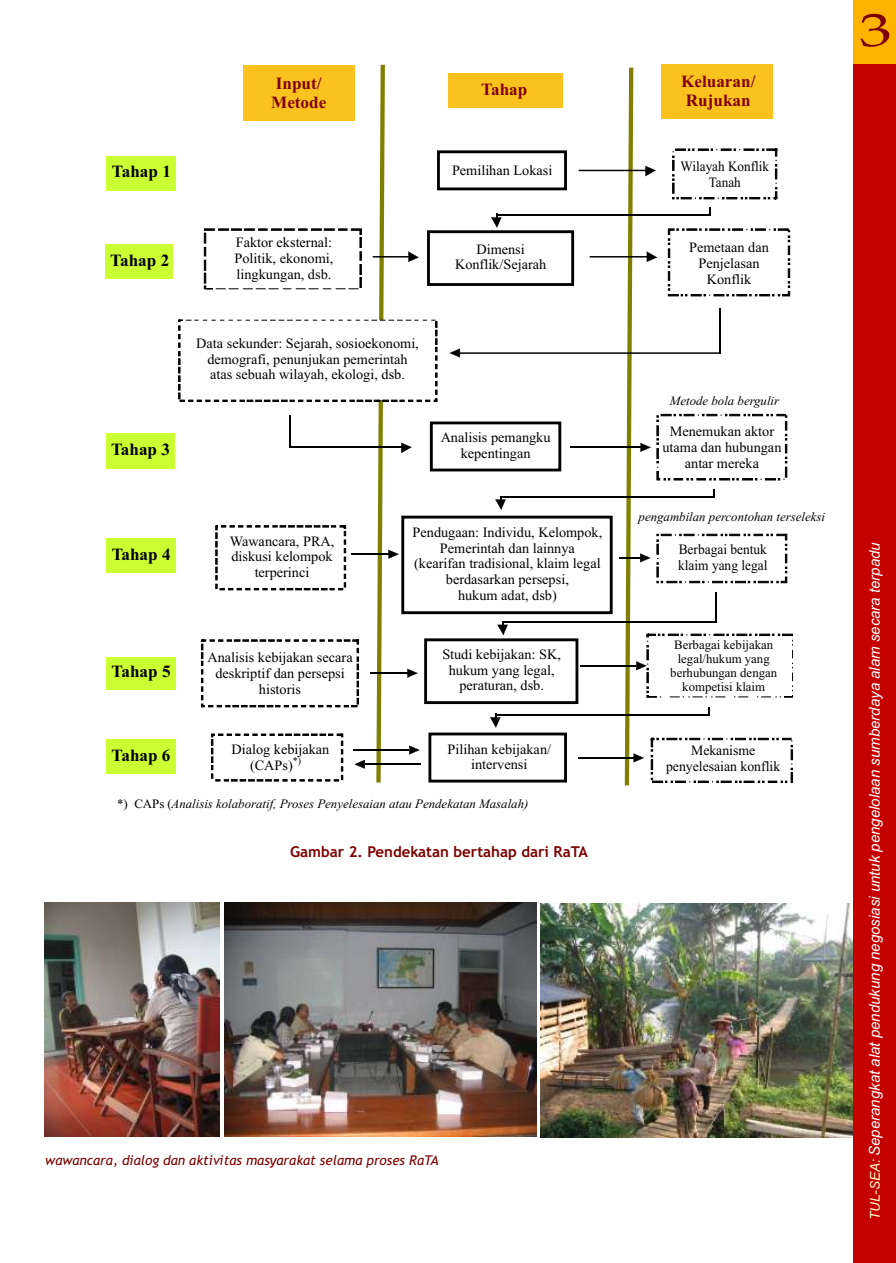
<style>
.page{position:relative;width:896px;height:1263px;background:#fff}
.page>*{position:absolute;margin:0;border:0;box-sizing:border-box;transform-origin:0 0}
.t1{font:46.2px "Book Antiqua";color:#7d0000;scale:1.4 1}
.t2{font:700 17.1px "Times New Roman";color:#000}
.t3{font:700 17.1px/18.9px "Times New Roman";color:#800000}
.t4{font:italic 15px "Arial";color:#fff}
.t5{font:700 15px "Trebuchet MS";color:#7d0000}
.t6{font:14.25px/15.8px "Times New Roman";color:#000;text-align:center}
.t7{font:14.25px/15.8px "Times New Roman";color:#000;scale:.94 1}
.t8{font:14.25px/15.8px "Times New Roman";color:#000;text-align:center;scale:.96 1}
.t9{font:14.25px/15.8px "Times New Roman";color:#000;text-align:center;scale:.92 1}
.t10{font:italic 13.5px "Trebuchet MS";color:#7d0000}
.t11{font:italic 12.9px "Times New Roman";color:#000}
.t12{font:12.75px/14.1px "Times New Roman";color:#000;text-align:center}
.s1{font-style:normal}
.s2{font-size:13.5px;color:#ffc}
</style>
<div class="page">
<div style="left:852px;top:0;width:43px;height:1263px;background:#c40000"></div>
<div style="left:852px;top:0;width:43px;height:64px;background:#ffb300"></div>
<img style="left:540px;top:904px;width:312px;height:234px">
<img style="left:44px;top:902px;width:176px;height:235px">
<img style="left:224px;top:902px;width:312px;height:235px">
<div style="left:660px;top:64px;width:112px;height:54px;background:#fac21f"></div>
<div style="left:448px;top:73px;width:114px;height:35px;background:#fac21f"></div>
<div style="left:106px;top:156px;width:70px;height:34px;background:#cf3"></div>
<div style="left:106px;top:245px;width:67px;height:34px;background:#cf3"></div>
<div style="left:106px;top:657px;width:70px;height:33px;background:#cf3"></div>
<div style="left:106px;top:539px;width:70px;height:34px;background:#cf3"></div>
<div style="left:106px;top:740px;width:70px;height:34px;background:#cf3"></div>
<div style="left:106px;top:433px;width:68px;height:36px;background:#cf3"></div>
<hr style="left:437px;top:152px;width:3px;height:37px;background:#000">
<hr style="left:438px;top:187px;width:127px;height:3px;background:#000">
<hr style="left:564px;top:152px;width:3px;height:37px;background:#000">
<hr style="left:438px;top:150px;width:127px;height:3px;background:#000">
<hr style="left:428px;top:283px;width:144px;height:3px;background:#000">
<hr style="left:571px;top:232px;width:3px;height:53px;background:#000">
<hr style="left:428px;top:230px;width:144px;height:3px;background:#000">
<hr style="left:431px;top:469px;width:129px;height:2px;background:#000">
<hr style="left:558px;top:423px;width:3px;height:47px;background:#000">
<hr style="left:431px;top:422px;width:129px;height:2px;background:#000">
<hr style="left:403px;top:611px;width:208px;height:3px;background:#000">
<hr style="left:609px;top:517px;width:3px;height:96px;background:#000">
<hr style="left:403px;top:516px;width:208px;height:3px;background:#000">
<hr style="left:425px;top:701px;width:152px;height:3px;background:#000">
<hr style="left:575px;top:640px;width:3px;height:63px;background:#000">
<hr style="left:425px;top:638px;width:152px;height:3px;background:#000">
<hr style="left:430px;top:780px;width:135px;height:3px;background:#000">
<hr style="left:564px;top:734px;width:3px;height:47px;background:#000">
<hr style="left:430px;top:733px;width:135px;height:2px;background:#000">
<svg style="left:449px;top:348px;width:11px;height:10px"></svg>
<hr style="left:459px;top:352px;width:261px;height:2px;background:#000">
<hr style="left:589px;top:256px;width:59px;height:2px;background:#000">
<hr style="left:578px;top:170px;width:70px;height:1px;background:#000">
<hr style="left:497px;top:214px;width:213px;height:1px;background:#000">
<svg style="left:491px;top:214px;width:10px;height:14px"></svg>
<hr style="left:501px;top:496px;width:213px;height:1px;background:#000">
<svg style="left:495px;top:496px;width:10px;height:14px"></svg>
<hr style="left:503px;top:621px;width:213px;height:2px;background:#000">
<svg style="left:497px;top:621px;width:11px;height:14px"></svg>
<hr style="left:496px;top:714px;width:213px;height:1px;background:#000">
<svg style="left:490px;top:714px;width:10px;height:14px"></svg>
<svg style="left:178px;top:65px;width:260px;height:718px"></svg>
<hr style="left:365px;top:763px;width:55px;height:2px;background:#000">
<hr style="left:578px;top:757px;width:55px;height:1px;background:#000">
<hr style="left:580px;top:665px;width:56px;height:1px;background:#000">
<svg style="left:619px;top:68px;width:173px;height:717px"></svg>
<hr style="left:570px;top:446px;width:70px;height:2px;background:#000">
<p class="t2" style="left:112px;top:166px;width:60px">Tahap 1</p>
<p class="t2" style="left:110px;top:254px;width:60px">Tahap 2</p>
<p class="t2" style="left:111px;top:443px;width:60px">Tahap 3</p>
<p class="t2" style="left:112px;top:548px;width:60px">Tahap 4</p>
<p class="t2" style="left:112px;top:666px;width:60px">Tahap 5</p>
<p class="t2" style="left:112px;top:749px;width:60px">Tahap 6</p>
<p class="t3" style="left:271px;top:75px;width:57px">Input/<br>Metode</p>
<p class="t3" style="left:481px;top:81px;width:48px">Tahap</p>
<p class="t3" style="left:681px;top:74px;width:76px">Keluaran/<br>Rujukan</p>
<p class="t6" style="left:452px;top:164px;width:102px">Pemilihan Lokasi</p>
<p class="t9" style="left:680px;top:160px;width:98px">Wilayah Konflik<br>Tanah</p>
<p class="t6" style="left:234px;top:236px;width:100px;text-align:justify">Faktor eksternal:<br>Politik, ekonomi, lingkungan, dsb.</p>
<p class="t6" style="left:455px;top:242px;width:93px">Dimensi<br>Konflik/Sejarah</p>
<p class="t6" style="left:689px;top:241px;width:81px">Pemetaan dan<br>Penjelasan<br>Konflik</p>
<p class="t6" style="left:196px;top:336px;width:224px">Data sekunder: Sejarah, sosioekonomi, demografi, penunjukan pemerintah atas sebuah wilayah, ekologi, dsb.</p>
<p class="t11" style="left:669px;top:396px;width:111px">Metode bola bergulir</p>
<p class="t6" style="left:440px;top:431px;width:111px">Analisis pemangku kepentingan</p>
<p class="t6" style="left:662px;top:425px;width:120px">Menemukan aktor utama dan hubungan antar mereka</p>
<p class="t11" style="left:638px;top:512px;width:188px">pengambilan percontohan terseleksi</p>
<p class="t6" style="left:230px;top:534px;width:106px">Wawancara, PRA, diskusi kelompok terperinci</p>
<p class="t6" style="left:412px;top:525px;width:191px">Pendugaan: Individu, Kelompok,<br>Pemerintah dan lainnya (kearifan tradisional, klaim legal berdasarkan persepsi,<br>hukum adat, dsb)</p>
<p class="t7" style="left:678px;top:543px;width:96px">Berbagai bentuk klaim yang legal</p>
<p class="t6" style="left:207px;top:651px;width:147px">Analisis kebijakan secara deskriptif dan persepsi historis</p>
<p class="t6" style="left:442px;top:648px;width:120px">Studi kebijakan: SK, hukum yang legal, peraturan, dsb.</p>
<p class="t12" style="left:670px;top:639px;width:108px">Berbagai kebijakan legal/hukum yang berhubungan dengan kompetisi klaim</p>
<p class="t6" style="left:250px;top:743px;width:81px;text-align:left;text-indent:-19px">Dialog kebijakan (CAPs) <sup>*)</sup></p>
<p class="t6" style="left:447px;top:742px;width:105px">Pilihan kebijakan/ intervensi</p>
<p class="t8" style="left:666px;top:744px;width:120px">Mekanisme penyelesaian konflik</p>
<p class="t11" style="left:117px;top:799px;width:412px"><span class="s1">*) CAPs (</span>Analisis kolaboratif, Proses Penyelesaian atau Pendekatan Masalah)</p>
<p class="t5" style="left:290px;top:846px;width:299px">Gambar 2. Pendekatan bertahap dari RaTA</p>
<p class="t10" style="left:45px;top:1155px;width:395px">wawancara, dialog dan aktivitas masyarakat selama proses RaTA</p>
<h1 class="t1" style="left:859px;top:13px;width:25px">3</h1>
<p class="t4" style="left:868px;top:1220px;width:680px;rotate:-90deg"><span class="s2">TUL-SEA:</span> Seperangkat alat pendukung negosiasi untuk pengelolaan sumberdaya alam secara terpadu</p>
</div>
